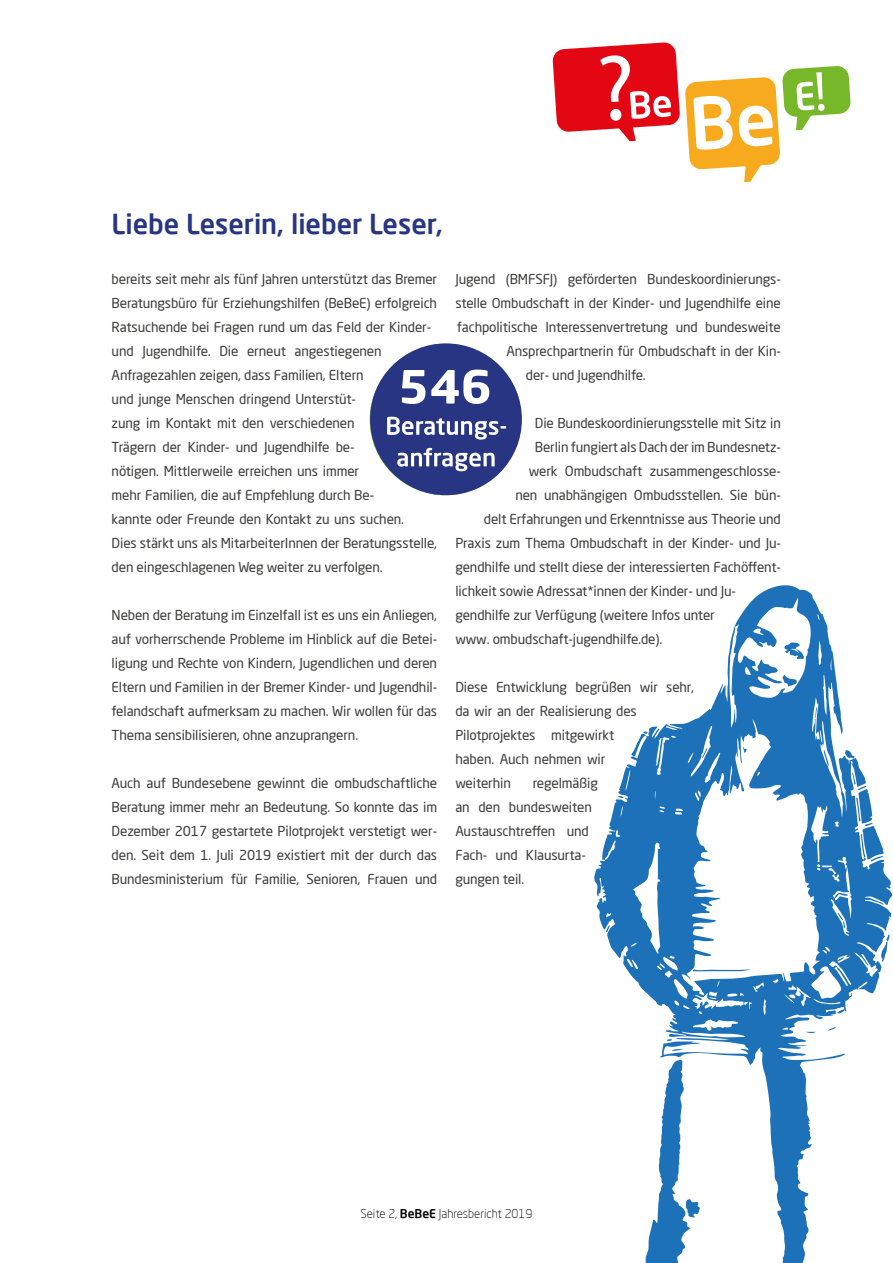
<style>
.page{position:relative;width:893px;height:1263px;background:#fff}
.page>*{position:absolute;margin:0;border:0;box-sizing:border-box;transform-origin:0 0}
.t1{font:500 27px "Neo Sans Pro";color:#283583}
.t2{font:13.5px/24px "Neo Sans Pro";letter-spacing:-.01em;color:#3c3c3b}
.t3{font:300 12px "Neo Sans Pro";color:#000}
.s1{font-weight:500}
</style>
<div class="page">
<svg style="left:552px;top:42px;width:299px;height:140px"></svg>
<svg style="left:594px;top:585px;width:298px;height:678px"></svg>
<svg style="left:644px;top:1059px;width:56px;height:204px"></svg>
<svg style="left:845px;top:750px;width:10px;height:9px"></svg>
<svg style="left:671px;top:1048px;width:12px;height:3px"></svg>
<svg style="left:837px;top:1009px;width:7px;height:5px"></svg>
<svg style="left:881px;top:935px;width:9px;height:27px"></svg>
<svg style="left:606px;top:925px;width:4px;height:7px"></svg>
<svg style="left:827px;top:1027px;width:9px;height:4px"></svg>
<svg style="left:852px;top:773px;width:32px;height:89px"></svg>
<svg style="left:617px;top:796px;width:7px;height:3px"></svg>
<svg style="left:631px;top:731px;width:17px;height:26px"></svg>
<svg style="left:837px;top:957px;width:8px;height:4px"></svg>
<svg style="left:693px;top:969px;width:58px;height:2px"></svg>
<svg style="left:743px;top:747px;width:4px;height:6px"></svg>
<svg style="left:782px;top:675px;width:15px;height:11px"></svg>
<svg style="left:824px;top:750px;width:5px;height:16px"></svg>
<svg style="left:835px;top:893px;width:13px;height:5px"></svg>
<svg style="left:702px;top:748px;width:5px;height:10px"></svg>
<svg style="left:838px;top:913px;width:7px;height:15px"></svg>
<svg style="left:815px;top:707px;width:2px;height:12px"></svg>
<svg style="left:784px;top:642px;width:20px;height:17px"></svg>
<div style="left:370px;top:343px;width:152px;height:152px;background:#283583;border-radius:50%"></div>
<svg style="left:397px;top:448px;width:98px;height:23px"></svg>
<svg style="left:387px;top:417px;width:119px;height:23px"></svg>
<svg style="left:402px;top:370px;width:87px;height:34px"></svg>
<h1 class="t1" style="left:112px;top:207px;width:333px">Liebe Leserin, lieber Leser,</h1>
<p class="t2" style="left:112px;top:266px;width:327px">bereits seit mehr als fünf Jahren unterstützt das Bremer Beratungsbüro für Erziehungshilfen (BeBeE) erfolgreich Ratsuchende bei Fragen rund um das Feld der Kinder&shy;und Jugendhilfe. Die erneut angestiegenen Anfragezahlen zeigen, dass Familien, Eltern<br>und junge Menschen dringend Unterstüt-<br>zung im Kontakt mit den verschiedenen<br>Trägern der Kinder- und Jugendhilfe be-<br>nötigen. Mittlerweile erreichen uns immer<br>mehr Familien, die auf Empfehlung durch Be-<br>kannte oder Freunde den Kontakt zu uns suchen.<br>Dies stärkt uns als MitarbeiterInnen der Beratungsstelle, den eingeschlagenen Weg weiter zu verfolgen.</p>
<p class="t2" style="left:112px;top:602px;width:327px;text-align:justify">Neben der Beratung im Einzelfall ist es uns ein Anliegen, auf vorherrschende Probleme im Hinblick auf die Betei&shy;ligung und Rechte von Kindern, Jugendlichen und deren Eltern und Familien in der Bremer Kinder- und Jugendhil&shy;felandschaft aufmerksam zu machen. Wir wollen für das Thema sensibilisieren, ohne anzuprangern.</p>
<p class="t2" style="left:112px;top:770px;width:327px;text-align:justify">Auch auf Bundesebene gewinnt die ombudschaftliche Beratung immer mehr an Bedeutung. So konnte das im Dezember 2017 gestartete Pilotprojekt verstetigt wer&shy;den. Seit dem 1. Juli 2019 existiert mit der durch das Bundesministerium für Familie, Senioren, Frauen und</p>
<p class="t2" style="left:455px;top:266px;width:327px">Jugend (BMFSFJ) geförderten Bundeskoordinierungs-</p>
<p class="t2" style="left:455px;top:290px;width:327px">stelle Ombudschaft in der Kinder- und Jugendhilfe eine</p>
<p class="t2" style="left:457px;top:314px;width:325px">fachpolitische Interessenvertretung und bundesweite</p>
<p class="t2" style="left:506px;top:338px;width:276px">Ansprechpartnerin für Ombudschaft in der Kin-</p>
<p class="t2" style="left:526px;top:362px;width:121px">der- und Jugendhilfe.</p>
<p class="t2" style="left:535px;top:410px;width:248px">Die Bundeskoordinierungsstelle mit Sitz in</p>
<p class="t2" style="left:535px;top:434px;width:247px">Berlin fungiert als Dach der im Bundesnetz-</p>
<p class="t2" style="left:529px;top:458px;width:254px">werk Ombudschaft zusammengeschlosse-</p>
<p class="t2" style="left:515px;top:482px;width:267px">nen unabhängigen Ombudsstellen. Sie bün-</p>
<p class="t2" style="left:484px;top:506px;width:298px">delt Erfahrungen und Erkenntnisse aus Theorie und</p>
<p class="t2" style="left:455px;top:530px;width:327px">Praxis zum Thema Ombudschaft in der Kinder- und Ju-</p>
<p class="t2" style="left:455px;top:554px;width:327px">gendhilfe und stellt diese der interessierten Fachöffent-</p>
<p class="t2" style="left:455px;top:578px;width:282px">lichkeit sowie Adressat*innen der Kinder- und Ju-</p>
<p class="t2" style="left:455px;top:602px;width:261px">gendhilfe zur Verfügung (weitere Infos unter</p>
<p class="t2" style="left:455px;top:626px;width:208px">www. ombudschaft-jugendhilfe.de).</p>
<p class="t2" style="left:455px;top:674px;width:240px">Diese Entwicklung begrüßen wir sehr, da wir an der Realisierung des<br>Pilotprojektes mitgewirkt<br>haben. Auch nehmen wir<br>weiterhin</p>
<p class="t2" style="left:455px;top:770px;width:144px;text-indent:77px">regelmäßig an den bundesweiten<br>Austauschtreffen und<br>Fach- und Klausurta&shy;gungen teil.</p>
<p class="t3" style="left:360px;top:1206px;width:174px">Seite 2, <span class="s1">BeBeE</span> Jahresbericht 2019</p>
</div>
